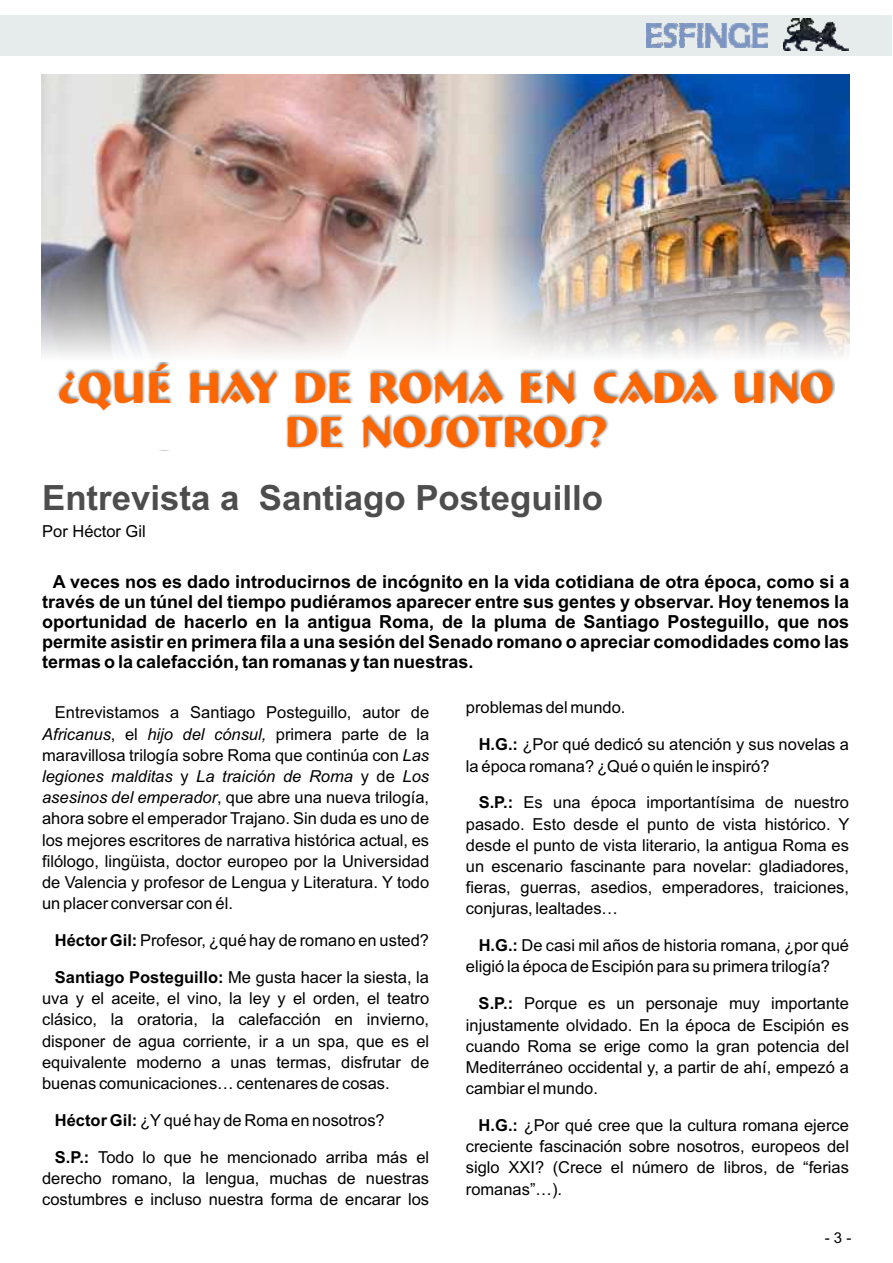
<style>
.page{position:relative;width:893px;height:1263px;background:#fff}
.page>*{position:absolute;margin:0;border:0;box-sizing:border-box;transform-origin:0 0}
.t1{font:700 43.8px/44.2px "Bremen BT";color:#f60;text-align:center}
.t2{font:700 34.8px "Arial";color:#4d4d4d}
.t3{font:700 18px/20.1px "Arial";color:#000;text-align:justify}
.t4{font:16.5px/21.1px "Arial";color:#000;text-align:justify}
.t5{font:15px "Arial";color:#000}
.s1{font-style:italic}
.s2{font-weight:700}
</style>
<div class="page">
<div style="left:0;top:15px;width:892px;height:41px;background:#e6ebeb"></div>
<img style="left:646px;top:24px;width:122px;height:24px">
<img style="left:783px;top:19px;width:66px;height:31px">
<img style="left:42px;top:74px;width:808px;height:319px">
<div style="left:56px;top:362px;width:778px;height:88px;background:#000;opacity:.49"></div>
<h1 class="t1" style="left:58px;top:369px;width:777px">¿QuÉ HAY DE ROMA EN CADA UNO<br>DE NOSOTROS?</h1>
<h2 class="t2" style="left:42px;top:485px;width:562px">Entrevista a Santiago Posteguillo</h2>
<p class="t4" style="left:42px;top:522px;width:105px">Por Héctor Gil</p>
<p class="t3" style="left:42px;top:573px;width:809px;text-indent:11px">A veces nos es dado introducirnos de incógnito en la vida cotidiana de otra época, como si a través de un túnel del tiempo pudiéramos aparecer entre sus gentes y observar. Hoy tenemos la oportunidad de hacerlo en la antigua Roma, de la pluma de Santiago Posteguillo, que nos permite asistir en primera fila a una sesión del Senado romano o apreciar comodidades como las termas o la calefacción, tan romanas y tan nuestras.</p>
<p class="t4" style="left:42px;top:703px;width:389px;text-indent:13px">Entrevistamos a Santiago Posteguillo, autor de <span class="s1">Africanus</span>, el <span class="s1">hijo del cónsul,</span> primera parte de la maravillosa trilogía sobre Roma que continúa con <span class="s1">Las legiones malditas</span> y <span class="s1">La traición de Roma</span> y de <span class="s1">Los asesinos del emperador</span>, que abre una nueva trilogía, ahora sobre el emperador Trajano. Sin duda es uno de los mejores escritores de narrativa histórica actual, es filólogo, lingüista, doctor europeo por la Universidad de Valencia y profesor de Lengua y Literatura. Y todo un placer conversar con él.</p>
<p class="t4" style="left:55px;top:931px;width:376px"><span class="s2">Héctor Gil:</span> Profesor, ¿qué hay de romano en usted?</p>
<p class="t4" style="left:42px;top:968px;width:389px;text-indent:13px"><span class="s2">Santiago Posteguillo:</span> Me gusta hacer la siesta, la uva y el aceite, el vino, la ley y el orden, el teatro clásico, la oratoria, la calefacción en invierno, disponer de agua corriente, ir a un spa, que es el equivalente moderno a unas termas, disfrutar de buenas comunicaciones… centenares de cosas.</p>
<p class="t4" style="left:55px;top:1111px;width:331px"><span class="s2">Héctor Gil:</span> ¿Y qué hay de Roma en nosotros?</p>
<p class="t4" style="left:42px;top:1148px;width:389px;text-indent:13px"><span class="s2">S.P.:</span> Todo lo que he mencionado arriba más el derecho romano, la lengua, muchas de nuestras costumbres e incluso nuestra forma de encarar los</p>
<p class="t4" style="left:466px;top:698px;width:161px">problemas del mundo.</p>
<p class="t4" style="left:466px;top:735px;width:385px;text-indent:13px"><span class="s2">H.G.:</span> ¿Por qué dedicó su atención y sus novelas a la época romana? ¿Qué o quién le inspiró?</p>
<p class="t4" style="left:466px;top:793px;width:385px;text-indent:13px"><span class="s2">S.P.:</span> Es una época importantísima de nuestro pasado. Esto desde el punto de vista histórico. Y desde el punto de vista literario, la antigua Roma es un escenario fascinante para novelar: gladiadores, fieras, guerras, asedios, emperadores, traiciones, conjuras, lealtades…</p>
<p class="t4" style="left:466px;top:936px;width:385px;text-indent:13px"><span class="s2">H.G.:</span> De casi mil años de historia romana, ¿por qué eligió la época de Escipión para su primera trilogía?</p>
<p class="t4" style="left:466px;top:994px;width:385px;text-indent:13px"><span class="s2">S.P.:</span> Porque es un personaje muy importante injustamente olvidado. En la época de Escipión es cuando Roma se erige como la gran potencia del Mediterráneo occidental y, a partir de ahí, empezó a cambiar el mundo.</p>
<p class="t4" style="left:466px;top:1116px;width:385px;text-indent:13px"><span class="s2">H.G.:</span> ¿Por qué cree que la cultura romana ejerce creciente fascinación sobre nosotros, europeos del siglo XXI? (Crece el número de libros, de “ferias romanas”…).</p>
<p class="t5" style="left:825px;top:1232px;width:28px">- 3 -</p>
</div>
